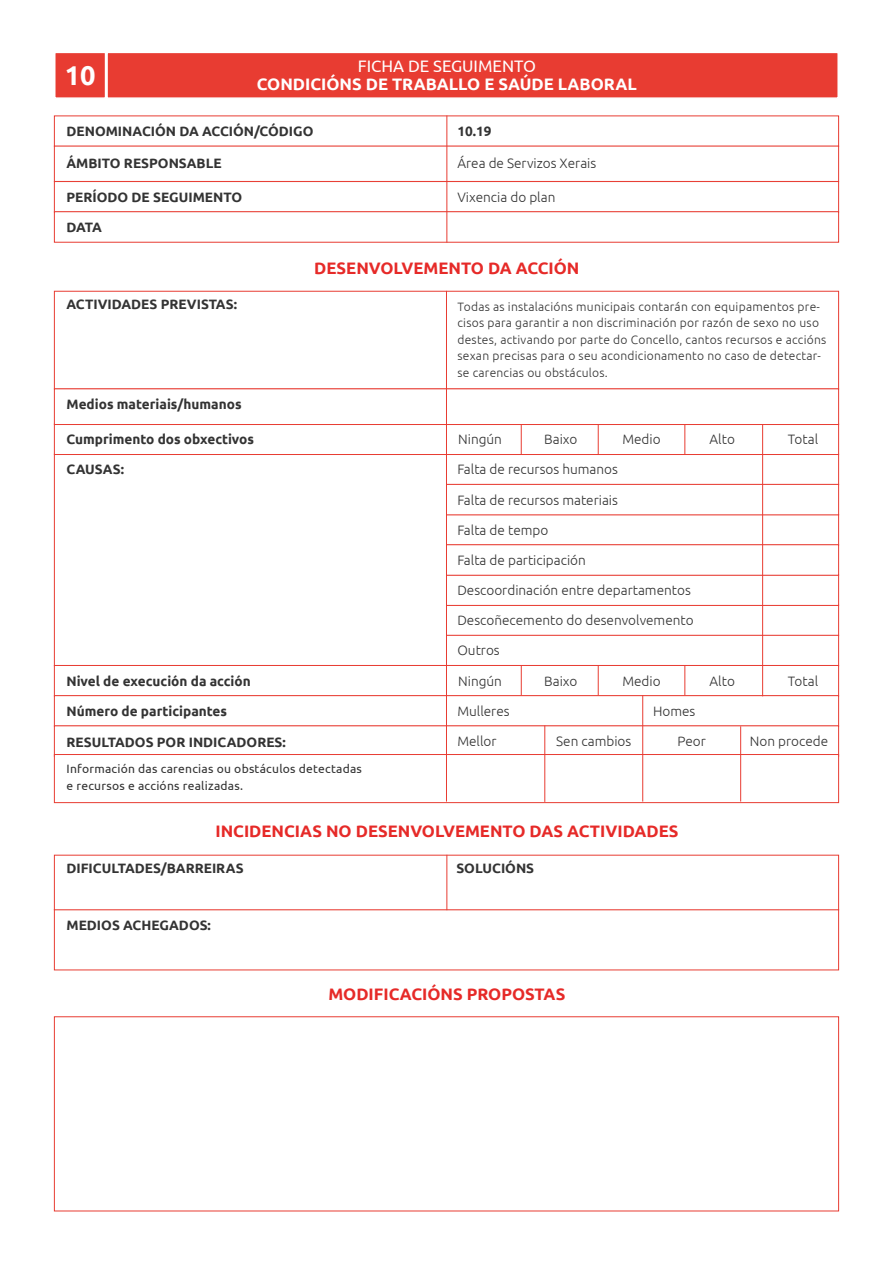
<style>
.page{position:relative;width:893px;height:1263px;background:#fff}
.page>*{position:absolute;margin:0;border:0;box-sizing:border-box;transform-origin:0 0}
.t1{font:700 27.15px "Ubuntu";color:#fff}
.t2{font:700 16.65px "Ubuntu";color:#e62a28}
.t3{font:700 16.65px "Ubuntu";color:#fff}
.t4{font:16.65px "Ubuntu";color:#fff}
.t5{font:300 13.65px "Ubuntu";color:#333}
.t6{font:700 13.65px "Ubuntu";color:#333}
.t7{font:300 12.15px/16.6px "Ubuntu";letter-spacing:.02em;color:#333}
.t8{font:12.15px/16.6px "Ubuntu";letter-spacing:.02em;color:#333}
</style>
<div class="page">
<div style="left:106px;top:52px;width:733px;height:47px;background:#e83c32;border:2px solid #fff"></div>
<div style="left:446px;top:484px;width:393px;height:31px;background:#fff;border:1px solid #e83c32"></div>
<div style="left:446px;top:574px;width:393px;height:32px;background:#fff;border:1px solid #e83c32"></div>
<div style="left:446px;top:544px;width:393px;height:32px;background:#fff;border:1px solid #e83c32"></div>
<div style="left:446px;top:635px;width:393px;height:31px;background:#fff;border:1px solid #e83c32"></div>
<div style="left:54px;top:424px;width:785px;height:31px;background:#fff;border:1px solid #e83c32"></div>
<div style="left:54px;top:665px;width:785px;height:31px;background:#fff;border:1px solid #e83c32"></div>
<div style="left:54px;top:695px;width:785px;height:31px;background:#fff;border:1px solid #e83c32"></div>
<div style="left:54px;top:725px;width:785px;height:32px;background:#fff;border:1px solid #e83c32"></div>
<div style="left:54px;top:754px;width:785px;height:49px;background:#fff;border:1px solid #e83c32"></div>
<div style="left:54px;top:291px;width:785px;height:98px;background:#fff;border:1px solid #e83c32"></div>
<div style="left:54px;top:388px;width:785px;height:37px;background:#fff;border:1px solid #e83c32"></div>
<div style="left:54px;top:855px;width:785px;height:55px;background:#fff;border:1px solid #e83c32"></div>
<div style="left:54px;top:52px;width:52px;height:47px;background:#e83c32;border:2px solid #fff"></div>
<hr style="left:446px;top:291px;width:1px;height:510px;background:#e83c32">
<hr style="left:446px;top:855px;width:1px;height:55px;background:#e83c32">
<hr style="left:521px;top:425px;width:1px;height:30px;background:#e83c32">
<hr style="left:521px;top:665px;width:1px;height:30px;background:#e83c32">
<hr style="left:598px;top:425px;width:1px;height:30px;background:#e83c32">
<hr style="left:598px;top:665px;width:1px;height:30px;background:#e83c32">
<hr style="left:684px;top:425px;width:1px;height:30px;background:#e83c32">
<hr style="left:684px;top:665px;width:1px;height:30px;background:#e83c32">
<hr style="left:762px;top:425px;width:1px;height:271px;background:#e83c32">
<div style="left:54px;top:1016px;width:785px;height:195px;background:#fff;border:1px solid #e83c32"></div>
<div style="left:54px;top:211px;width:785px;height:32px;background:#fff;border:1px solid #e83c32"></div>
<div style="left:54px;top:146px;width:785px;height:36px;background:#fff;border:1px solid #e83c32"></div>
<hr style="left:446px;top:116px;width:1px;height:127px;background:#e83c32">
<hr style="left:642px;top:695px;width:1px;height:106px;background:#e83c32">
<hr style="left:544px;top:725px;width:1px;height:77px;background:#e83c32">
<hr style="left:740px;top:726px;width:1px;height:75px;background:#e83c32">
<p class="t1" style="left:65px;top:59px;width:32px">10</p>
<p class="t4" style="left:358px;top:56px;width:180px">FICHA DE SEGUIMENTO</p>
<p class="t3" style="left:257px;top:74px;width:381px">CONDICIÓNS DE TRABALLO E SAÚDE LABORAL</p>
<p class="t6" style="left:67px;top:123px;width:248px">DENOMINACIÓN DA ACCIÓN/CÓDIGO</p>
<p class="t6" style="left:457px;top:123px;width:36px">10.19</p>
<p class="t6" style="left:67px;top:155px;width:157px">ÁMBITO RESPONSABLE</p>
<p class="t5" style="left:457px;top:155px;width:140px">Área de Servizos Xerais</p>
<p class="t6" style="left:67px;top:189px;width:177px">PERÍODO DE SEGUIMENTO</p>
<p class="t5" style="left:457px;top:189px;width:99px">Vixencia do plan</p>
<p class="t6" style="left:67px;top:219px;width:37px">DATA</p>
<p class="t2" style="left:314px;top:258px;width:267px">DESENVOLVEMENTO DA ACCIÓN</p>
<p class="t6" style="left:67px;top:295px;width:172px">ACTIVIDADES PREVISTAS:</p>
<p class="t7" style="left:457px;top:298px;width:370px">Todas as instalacións municipais contarán con equipamentos pre&shy;cisos para garantir a non discriminación por razón de sexo no uso destes, activando por parte do Concello, cantos recursos e accións sexan precisas para o seu acondicionamento no caso de detectar&shy;se carencias ou obstáculos.</p>
<p class="t6" style="left:67px;top:396px;width:177px">Medios materiais/humanos</p>
<p class="t6" style="left:67px;top:431px;width:189px">Cumprimento dos obxectivos</p>
<p class="t5" style="left:458px;top:431px;width:45px">Ningún</p>
<p class="t5" style="left:544px;top:431px;width:35px">Baixo</p>
<p class="t5" style="left:622px;top:431px;width:40px">Medio</p>
<p class="t5" style="left:710px;top:431px;width:27px">Alto</p>
<p class="t5" style="left:788px;top:431px;width:32px">Total</p>
<p class="t6" style="left:67px;top:461px;width:59px">CAUSAS:</p>
<p class="t5" style="left:457px;top:461px;width:162px">Falta de recursos humanos</p>
<p class="t5" style="left:457px;top:491px;width:162px">Falta de recursos materiais</p>
<p class="t5" style="left:457px;top:522px;width:92px">Falta de tempo</p>
<p class="t5" style="left:457px;top:552px;width:130px">Falta de participación</p>
<p class="t5" style="left:457px;top:582px;width:235px">Descoordinación entre departamentos</p>
<p class="t5" style="left:457px;top:612px;width:238px">Descoñecemento do desenvolvemento</p>
<p class="t5" style="left:457px;top:642px;width:44px">Outros</p>
<p class="t6" style="left:67px;top:673px;width:186px">Nivel de execución da acción</p>
<p class="t6" style="left:67px;top:703px;width:162px">Número de participantes</p>
<p class="t6" style="left:67px;top:733px;width:221px">RESULTADOS POR INDICADORES:</p>
<p class="t5" style="left:458px;top:672px;width:45px">Ningún</p>
<p class="t5" style="left:457px;top:703px;width:54px">Mulleres</p>
<p class="t5" style="left:457px;top:733px;width:41px">Mellor</p>
<p class="t5" style="left:544px;top:672px;width:35px">Baixo</p>
<p class="t5" style="left:622px;top:672px;width:40px">Medio</p>
<p class="t5" style="left:710px;top:672px;width:27px">Alto</p>
<p class="t5" style="left:788px;top:672px;width:32px">Total</p>
<p class="t5" style="left:556px;top:733px;width:77px">Sen cambios</p>
<p class="t5" style="left:653px;top:703px;width:44px">Homes</p>
<p class="t5" style="left:678px;top:733px;width:30px">Peor</p>
<p class="t5" style="left:750px;top:733px;width:80px">Non procede</p>
<p class="t8" style="left:67px;top:760px;width:297px">Información das carencias ou obstáculos detectadas e recursos e accións realizadas.</p>
<p class="t2" style="left:215px;top:820px;width:464px">INCIDENCIAS NO DESENVOLVEMENTO DAS ACTIVIDADES</p>
<p class="t6" style="left:67px;top:859px;width:179px">DIFICULTADES/BARREIRAS</p>
<p class="t6" style="left:67px;top:916px;width:146px">MEDIOS ACHEGADOS:</p>
<p class="t6" style="left:456px;top:859px;width:79px">SOLUCIÓNS</p>
<p class="t2" style="left:328px;top:984px;width:238px">MODIFICACIÓNS PROPOSTAS</p>
</div>
